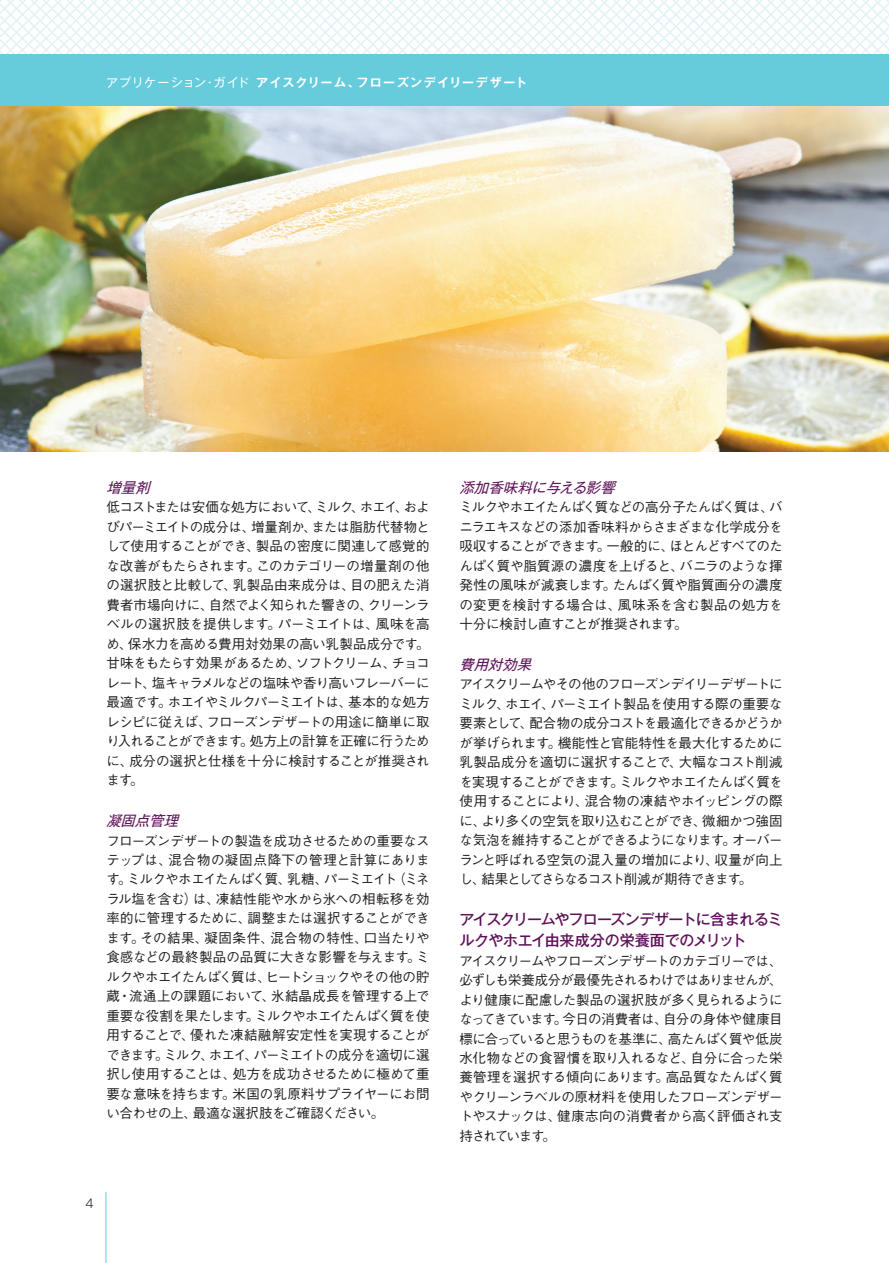
<style>
.page{position:relative;width:889px;height:1263px;background:#fff}
.page>*{position:absolute;margin:0;border:0;box-sizing:border-box;transform-origin:0 0}
.t1{font:500 15px/21px "Gothic MB101 Pr 6 N";letter-spacing:-.045em;color:#5e1258}
.t2{font:italic 14.25px "Gothic MB101 Pr 6 N";color:#5e1258}
.t3{font:500 13.5px/19.5px "Gothic BBB Pr 6 N";letter-spacing:-.045em;color:#231f20;text-align:justify}
.t4{font:700 12px "Gothic MB101 Pr 6 N De";letter-spacing:.12em;color:#fff}
.t5{font:300 12px "Gothic MB101 Pr 6 N";color:#231f20}
.s1{font-family:"Gothic MB101 Pr 6 N";font-weight:400}
</style>
<div class="page">
<div style="left:0;top:53px;width:889px;height:53px;background:#66cbda"></div>
<svg style="left:0;top:0;width:889px;height:53px"></svg>
<hr style="left:106px;top:1192px;width:1px;height:71px;background:#66cbda">
<img style="left:0;top:106px;width:889px;height:346px">
<p class="t4" style="left:106px;top:72px;width:422px"><span class="s1">アプリケーション・ガイド</span>アイスクリーム、フローズンデイリーデザート</p>
<p class="t2" style="left:106px;top:476px;width:51px">増量剤</p>
<p class="t3" style="left:106px;top:497px;width:325px">低コストまたは安価な処方において、ミルク、ホエイ、およびパーミエイトの成分は、増量剤か、または脂肪代替物として使用することができ、製品の密度に関連して感覚的な改善がもたらされます。このカテゴリーの増量剤の他の選択肢と比較して、乳製品由来成分は、目の肥えた消費者市場向けに、自然でよく知られた響きの、クリーンラベルの選択肢を提供します。パーミエイトは、風味を高め、保水力を高める費用対効果の高い乳製品成分です。甘味をもたらす効果があるため、ソフトクリーム、チョコレート、塩キャラメルなどの塩味や香り高いフレーバーに最適です。ホエイやミルクパーミエイトは、基本的な処方レシピに従えば、フローズンデザートの用途に簡単に取り入れることができます。処方上の計算を正確に行うために、成分の選択と仕様を十分に検討することが推奨されます。</p>
<p class="t2" style="left:106px;top:809px;width:79px">凝固点管理</p>
<p class="t3" style="left:106px;top:830px;width:325px">フローズンデザートの製造を成功させるための重要なステップは、混合物の凝固点降下の管理と計算にあります。ミルクやホエイたんぱく質、乳糖、パーミエイト（ミネラル塩を含む）は、凍結性能や水から氷への相転移を効率的に管理するために、調整または選択することができます。その結果、凝固条件、混合物の特性、口当たりや食感などの最終製品の品質に大きな影響を与えます。ミルクやホエイたんぱく質は、ヒートショックやその他の貯蔵・流通上の課題において、氷結晶成長を管理する上で重要な役割を果たします。ミルクやホエイたんぱく質を使用することで、優れた凍結融解安定性を実現することができます。ミルク、ホエイ、パーミエイトの成分を適切に選択し使用することは、処方を成功させるために極めて重要な意味を持ちます。米国の乳原料サプライヤーにお問い合わせの上、最適な選択肢をご確認ください。</p>
<p class="t5" style="left:85px;top:1193px;width:10px">4</p>
<p class="t2" style="left:459px;top:476px;width:163px">添加香味料に与える影響</p>
<p class="t3" style="left:459px;top:497px;width:325px">ミルクやホエイたんぱく質などの高分子たんぱく質は、バニラエキスなどの添加香味料からさまざまな化学成分を吸収することができます。一般的に、ほとんどすべてのたんぱく質や脂質源の濃度を上げると、バニラのような揮発性の風味が減衰します。たんぱく質や脂質画分の濃度の変更を検討する場合は、風味系を含む製品の処方を十分に検討し直すことが推奨されます。</p>
<p class="t2" style="left:459px;top:653px;width:79px">費用対効果</p>
<p class="t3" style="left:459px;top:674px;width:325px">アイスクリームやその他のフローズンデイリーデザートにミルク、ホエイ、パーミエイト製品を使用する際の重要な要素として、配合物の成分コストを最適化できるかどうかが挙げられます。機能性と官能特性を最大化するために乳製品成分を適切に選択することで、大幅なコスト削減を実現することができます。ミルクやホエイたんぱく質を使用することにより、混合物の凍結やホイッピングの際に、より多くの空気を取り込むことができ、微細かつ強固な気泡を維持することができるようになります。オーバーランと呼ばれる空気の混入量の増加により、収量が向上し、結果としてさらなるコスト削減が期待できます。</p>
<p class="t1" style="left:459px;top:908px;width:325px">アイスクリームやフローズンデザートに含まれるミルクやホエイ由来成分の栄養面でのメリット</p>
<p class="t3" style="left:459px;top:950px;width:325px">アイスクリームやフローズンデザートのカテゴリーでは、必ずしも栄養成分が最優先されるわけではありませんが、より健康に配慮した製品の選択肢が多く見られるようになってきています。今日の消費者は、自分の身体や健康目標に合っていると思うものを基準に、高たんぱく質や低炭水化物などの食習慣を取り入れるなど、自分に合った栄養管理を選択する傾向にあります。高品質なたんぱく質やクリーンラベルの原材料を使用したフローズンデザートやスナックは、健康志向の消費者から高く評価され支持されています。</p>
</div>
